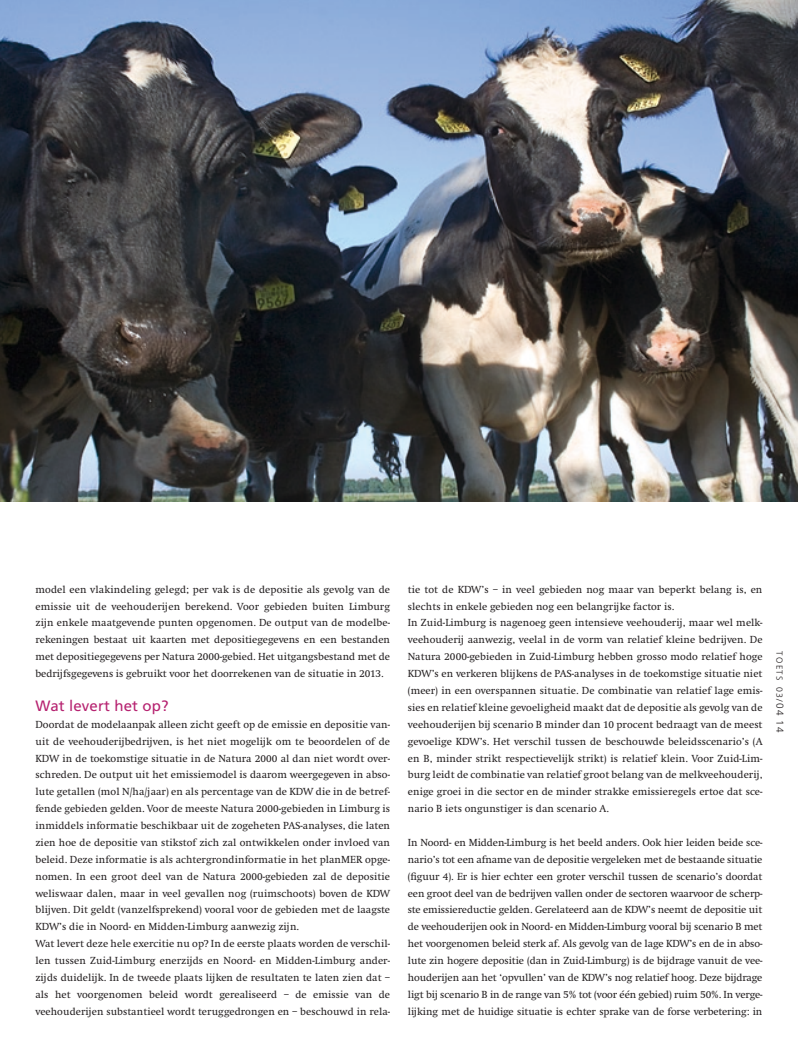
<style>
.page{position:relative;width:798px;height:1053px;background:#fff}
.page>*{position:absolute;margin:0;border:0;box-sizing:border-box;transform-origin:0 0}
._05_tussenkop{font:15px "Frutiger";letter-spacing:.01em;color:#b62270}
._06_broodtekst{font:10.62px/16.9px "Swift";letter-spacing:.005em;color:#231f20;text-align:justify}
.t1{font:300 8.75px "Frutiger";letter-spacing:.14em;color:#231f20}
.s1{font-size:10px}
</style>
<div class="page">
<img style="left:0;top:0;width:797px;height:501px">
<p class="_06_broodtekst" style="left:35px;top:581px;width:356px">model een vlakindeling gelegd; per vak is de depositie als gevolg van de emissie uit de veehouderijen berekend. Voor gebieden buiten Limburg zijn enkele maatgevende punten opgenomen. De output van de modelbe&shy;rekeningen bestaat uit kaarten met depositiegegevens en een bestanden met depositiegegevens per Natura 2000-gebied. Het uitgangsbestand met de bedrijfsgegevens is gebruikt voor het doorrekenen van de situatie in 2013.</p>
<p class="_05_tussenkop" style="left:35px;top:696px;width:135px">Wat levert het op?</p>
<p class="_06_broodtekst" style="left:35px;top:716px;width:356px">Doordat de modelaanpak alleen zicht geeft op de emissie en depositie van&shy;uit de veehouderijbedrijven, is het niet mogelijk om te beoordelen of de KDW in de toekomstige situatie in de Natura 2000 al dan niet wordt over&shy;schreden. De output uit het emissiemodel is daarom weergegeven in abso&shy;lute getallen (mol N/ha/jaar) en als percentage van de KDW die in de betref&shy;fende gebieden gelden. Voor de meeste Natura 2000-gebieden in Limburg is inmiddels informatie beschikbaar uit de zogeheten PAS-analyses, die laten zien hoe de depositie van stikstof zich zal ontwikkelen onder invloed van beleid. Deze informatie is als achtergrondinformatie in het planMER opge&shy;nomen. In een groot deel van de Natura 2000-gebieden zal de depositie weliswaar dalen, maar in veel gevallen nog (ruimschoots) boven de KDW blijven. Dit geldt (vanzelfsprekend) vooral voor de gebieden met de laagste KDW’s die in Noord- en Midden-Limburg aanwezig zijn.</p>
<p class="_06_broodtekst" style="left:35px;top:935px;width:356px">Wat levert deze hele exercitie nu op? In de eerste plaats worden de verschil&shy;len tussen Zuid-Limburg enerzijds en Noord- en Midden-Limburg ander&shy;zijds duidelijk. In de tweede plaats lijken de resultaten te laten zien dat – als het voorgenomen beleid wordt gerealiseerd – de emissie van de veehouderijen substantieel wordt teruggedrongen en – beschouwd in rela-</p>
<p class="_06_broodtekst" style="left:407px;top:581px;width:356px">tie tot de KDW’s – in veel gebieden nog maar van beperkt belang is, en slechts in enkele gebieden nog een belangrijke factor is.</p>
<p class="_06_broodtekst" style="left:407px;top:614px;width:356px">In Zuid-Limburg is nagenoeg geen intensieve veehouderij, maar wel melk&shy;veehouderij aanwezig, veelal in de vorm van relatief kleine bedrijven. De Natura 2000-gebieden in Zuid-Limburg hebben grosso modo relatief hoge KDW’s en verkeren blijkens de PAS-analyses in de toekomstige situatie niet (meer) in een overspannen situatie. De combinatie van relatief lage emis&shy;sies en relatief kleine gevoeligheid maakt dat de depositie als gevolg van de veehouderijen bij scenario B minder dan 10 procent bedraagt van de meest gevoelige KDW’s. Het verschil tussen de beschouwde beleidsscenario’s (A en B, minder strikt respectievelijk strikt) is relatief klein. Voor Zuid-Lim&shy;burg leidt de combinatie van relatief groot belang van de melkveehouderij, enige groei in die sector en de minder strakke emissieregels ertoe dat sce&shy;nario B iets ongunstiger is dan scenario A.</p>
<p class="_06_broodtekst" style="left:407px;top:834px;width:356px">In Noord- en Midden-Limburg is het beeld anders. Ook hier leiden beide sce&shy;nario’s tot een afname van de depositie vergeleken met de bestaande situatie (figuur 4). Er is hier echter een groter verschil tussen de scenario’s doordat een groot deel van de bedrijven vallen onder de sectoren waarvoor de scherp&shy;ste emissiereductie gelden. Gerelateerd aan de KDW’s neemt de depositie uit de veehouderijen ook in Noord- en Midden-Limburg vooral bij scenario B met het voorgenomen beleid sterk af. Als gevolg van de lage KDW’s en de in abso&shy;lute zin hogere depositie (dan in Zuid-Limburg) is de bijdrage vanuit de vee&shy;houderijen aan het ‘opvullen’ van de KDW’s nog relatief hoog. Deze bijdrage ligt bij scenario B in de range van 5% tot (voor één gebied) ruim 50%. In verge&shy;lijking met de huidige situatie is echter sprake van de forse verbetering: in</p>
<p class="t1" style="left:784px;top:651px;width:82px;rotate:90deg">TOETS 03/<span class="s1">04 14</span></p>
</div>
